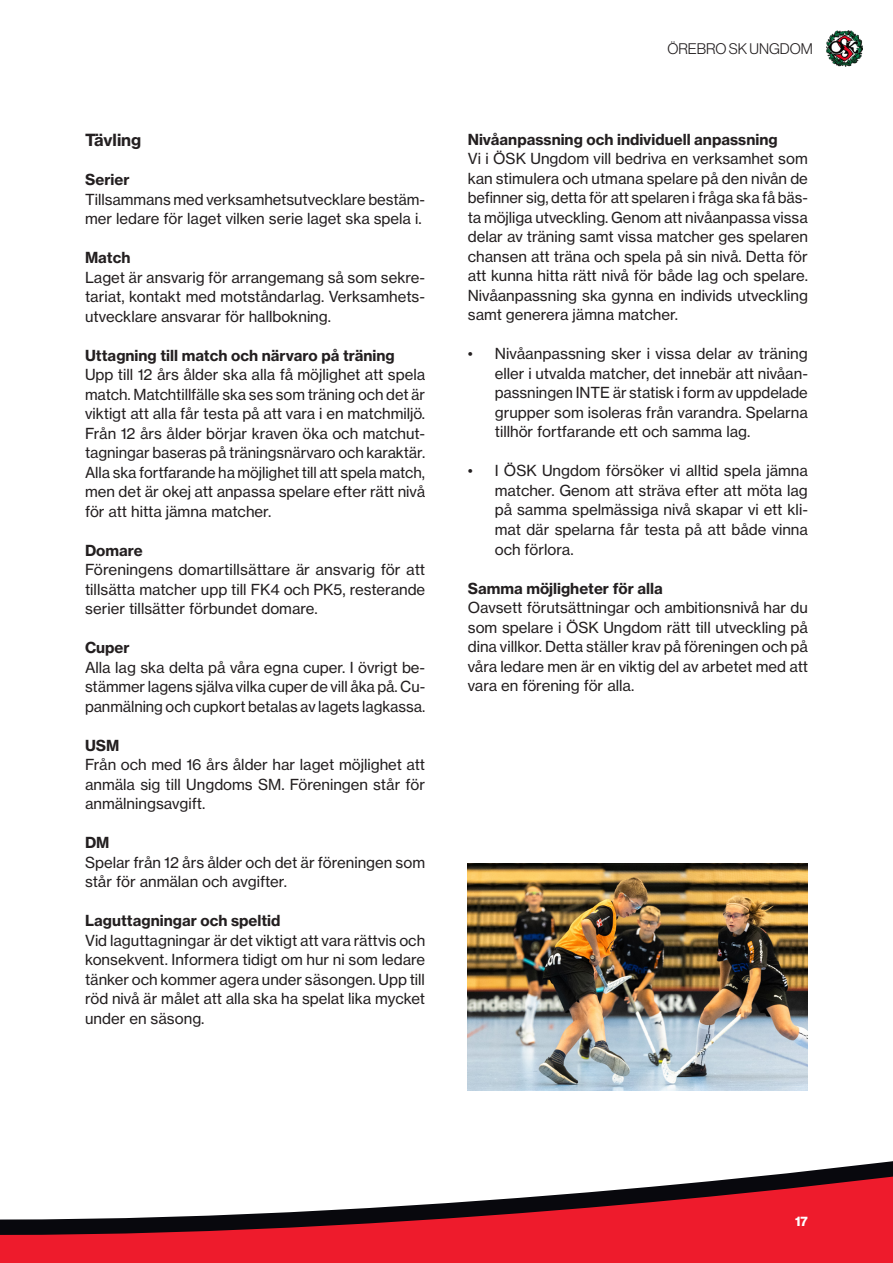
<style>
.page{position:relative;width:893px;height:1263px;background:#fff}
.page>*{position:absolute;margin:0;border:0;box-sizing:border-box;transform-origin:0 0}
.Rubrik_24p{font:16.5px "N Haas Grotesk TX Pro 75 Bd";color:#231f20}
.Rubrik_24p-2{font:15px/19.5px "N Haas Grotesk TX Pro 55 Rg";color:#231f20;text-align:justify}
.ÖSK_Bröd_utan_avstånd{font:15px "N Haas Grotesk TX Pro 75 Bd";color:#231f20}
.t1{font:15px "N Haas Grotesk DS Pro 45 Lt";color:#231f20}
.t2{font:13.5px "N Haas Grotesk DS Pro 75 Bd";color:#fff}
</style>
<div class="page">
<img style="left:468px;top:864px;width:340px;height:227px">
<svg style="left:771px;top:1161px;width:122px;height:14px"></svg>
<img style="left:826px;top:30px;width:37px;height:36px">
<svg style="left:0;top:1175px;width:893px;height:88px;fill:#ee1b2c"></svg>
<p class="Rubrik_24p" style="left:85px;top:130px;width:58px">Tävling</p>
<p class="ÖSK_Bröd_utan_avstånd" style="left:85px;top:170px;width:46px">Serier</p>
<p class="Rubrik_24p-2" style="left:85px;top:189px;width:342px">Tillsammans med verksamhetsutvecklare bestäm&shy;mer ledare för laget vilken serie laget ska spela i.</p>
<p class="ÖSK_Bröd_utan_avstånd" style="left:85px;top:248px;width:47px">Match</p>
<p class="Rubrik_24p-2" style="left:85px;top:267px;width:342px">Laget är ansvarig för arrangemang så som sekre&shy;tariat, kontakt med motståndarlag. Verksamhets&shy;utvecklare ansvarar för hallbokning.</p>
<p class="ÖSK_Bröd_utan_avstånd" style="left:85px;top:346px;width:311px">Uttagning till match och närvaro på träning</p>
<p class="Rubrik_24p-2" style="left:85px;top:365px;width:342px">Upp till 12 års ålder ska alla få möjlighet att spela match. Matchtillfälle ska ses som träning och det är viktigt att alla får testa på att vara i en matchmiljö.<br>Från 12 års ålder börjar kraven öka och matchut&shy;tagningar baseras på träningsnärvaro och karaktär.<br>Alla ska fortfarande ha möjlighet till att spela match, men det är okej att anpassa spelare efter rätt nivå för att hitta jämna matcher.</p>
<p class="ÖSK_Bröd_utan_avstånd" style="left:85px;top:541px;width:59px">Domare</p>
<p class="Rubrik_24p-2" style="left:85px;top:560px;width:342px">Föreningens domartillsättare är ansvarig för att tillsätta matcher upp till FK4 och PK5, resterande serier tillsätter förbundet domare.</p>
<p class="ÖSK_Bröd_utan_avstånd" style="left:85px;top:638px;width:46px">Cuper</p>
<p class="Rubrik_24p-2" style="left:85px;top:657px;width:342px">Alla lag ska delta på våra egna cuper. I övrigt be&shy;stämmer lagens själva vilka cuper de vill åka på. Cu&shy;panmälning och cupkort betalas av lagets lagkassa.</p>
<p class="ÖSK_Bröd_utan_avstånd" style="left:85px;top:736px;width:36px">USM</p>
<p class="Rubrik_24p-2" style="left:85px;top:755px;width:342px">Från och med 16 års ålder har laget möjlighet att anmäla sig till Ungdoms SM. Föreningen står för anmälningsavgift.</p>
<p class="ÖSK_Bröd_utan_avstånd" style="left:85px;top:833px;width:26px">DM</p>
<p class="Rubrik_24p-2" style="left:85px;top:852px;width:342px">Spelar från 12 års ålder och det är föreningen som står för anmälan och avgifter.</p>
<p class="ÖSK_Bröd_utan_avstånd" style="left:85px;top:911px;width:197px">Laguttagningar och speltid</p>
<p class="Rubrik_24p-2" style="left:85px;top:930px;width:342px">Vid laguttagningar är det viktigt att vara rättvis och konsekvent. Informera tidigt om hur ni som ledare tänker och kommer agera under säsongen. Upp till röd nivå är målet att alla ska ha spelat lika mycket under en säsong.</p>
<p class="t1" style="left:667px;top:41px;width:147px">ÖREBRO SK UNGDOM</p>
<p class="ÖSK_Bröd_utan_avstånd" style="left:468px;top:130px;width:311px">Nivåanpassning och individuell anpassning</p>
<p class="Rubrik_24p-2" style="left:468px;top:149px;width:342px">Vi i ÖSK Ungdom vill bedriva en verksamhet som kan stimulera och utmana spelare på den nivån de befinner sig, detta för att spelaren i fråga ska få bäs&shy;ta möjliga utveckling. Genom att nivåanpassa vissa delar av träning samt vissa matcher ges spelaren chansen att träna och spela på sin nivå. Detta för att kunna hitta rätt nivå för både lag och spelare.<br>Nivåanpassning ska gynna en individs utveckling samt generera jämna matcher.</p>
<p class="Rubrik_24p-2" style="left:495px;top:344px;width:315px;text-indent:-27px">• Nivåanpassning sker i vissa delar av träning eller i utvalda matcher, det innebär att nivåan&shy;passningen INTE är statisk i form av uppdelade grupper som isoleras från varandra. Spelarna tillhör fortfarande ett och samma lag.</p>
<p class="Rubrik_24p-2" style="left:495px;top:461px;width:315px;text-indent:-27px">• I ÖSK Ungdom försöker vi alltid spela jämna matcher. Genom att sträva efter att möta lag på samma spelmässiga nivå skapar vi ett kli&shy;mat där spelarna får testa på att både vinna och förlora.</p>
<p class="ÖSK_Bröd_utan_avstånd" style="left:468px;top:578px;width:197px">Samma möjligheter för alla</p>
<p class="Rubrik_24p-2" style="left:468px;top:598px;width:342px">Oavsett förutsättningar och ambitionsnivå har du som spelare i ÖSK Ungdom rätt till utveckling på dina villkor. Detta ställer krav på föreningen och på våra ledare men är en viktig del av arbetet med att vara en förening för alla.</p>
<p class="t2" style="left:795px;top:1213px;width:14px">17</p>
</div>
